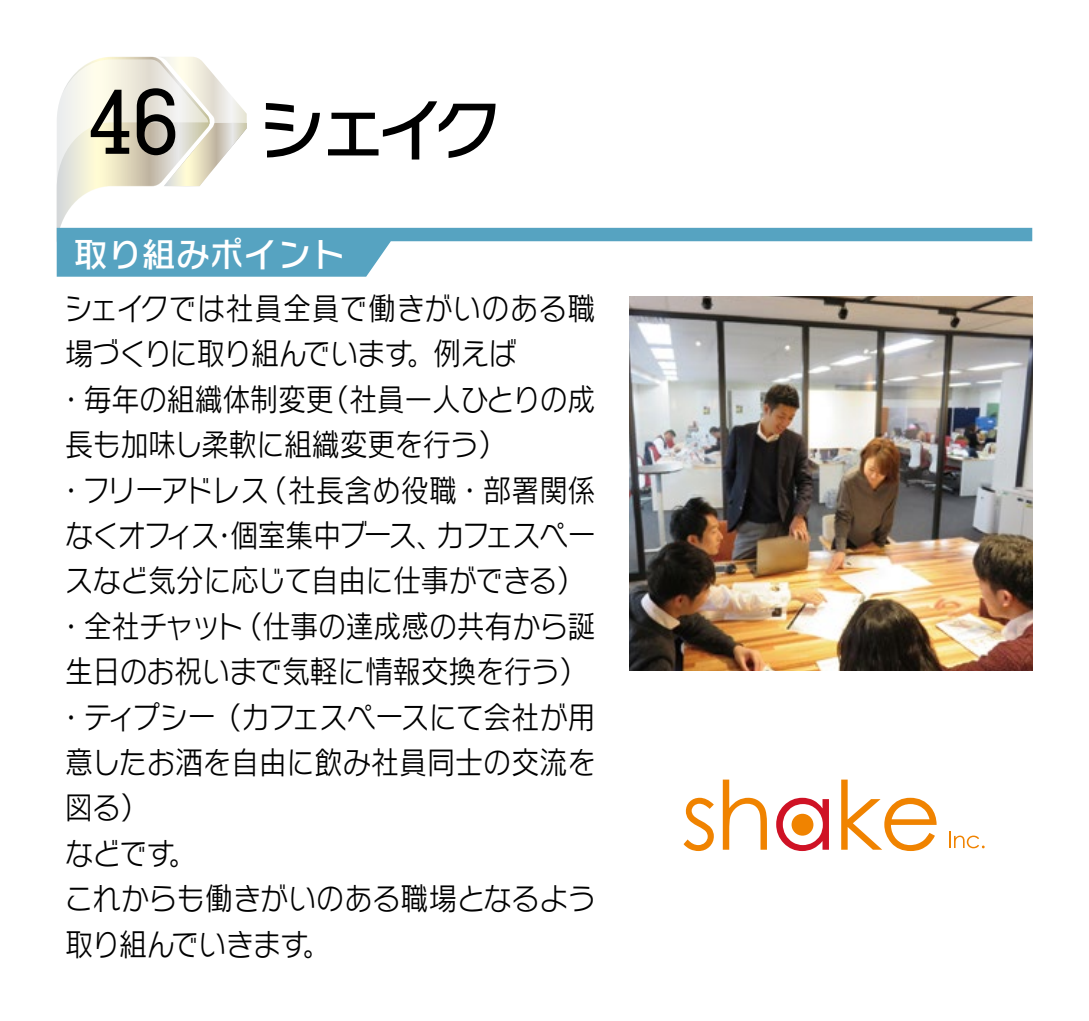
<style>
.page{position:relative;width:1089px;height:1021px;background:#fff}
.page>*{position:absolute;margin:0;border:0;box-sizing:border-box;transform-origin:0 0}
.t1{font:500 90.8px "Memphis";color:#000}
.t2{font:68px "Rodin NTLG Pro DB";color:#000}
.t3{font:34px "Rodin NTLG Pro DB";color:#fff}
.t4{font:31.2px/45.2px "Rodin NTLG Pro M";letter-spacing:-.015em;color:#000;scale:.9 1}
</style>
<div class="page">
<svg style="left:57px;top:57px;width:190px;height:171px"></svg>
<svg style="left:57px;top:228px;width:975px;height:49px;fill:#56a3c1"></svg>
<img style="left:629px;top:296px;width:403px;height:374px">
<svg style="left:949px;top:831px;width:35px;height:17px"></svg>
<svg style="left:683px;top:797px;width:31px;height:54px"></svg>
<svg style="left:722px;top:779px;width:45px;height:70px"></svg>
<svg style="left:776px;top:797px;width:53px;height:54px"></svg>
<svg style="left:841px;top:779px;width:95px;height:72px"></svg>
<div style="left:791px;top:813px;width:22px;height:22px;background:#f08300;border-radius:50%"></div>
<h1 class="t1" style="left:88px;top:66px;width:92px">46</h1>
<h2 class="t2" style="left:257px;top:84px;width:246px">シェイク</h2>
<p class="t3" style="left:74px;top:231px;width:274px">取り組みポイント</p>
<p class="t4" style="left:57px;top:284px;width:600px">シェイクでは社員全員で働きがいのある職場づくりに取り組んでいます。例えば<br>・毎年の組織体制変更（社員一人ひとりの成長も加味し柔軟に組織変更を行う）<br>・フリーアドレス（社長含め役職・部署関係なくオフィス・個室集中ブース、カフェスペースなど気分に応じて自由に仕事ができる）・全社チャット（仕事の達成感の共有から誕生日のお祝いまで気軽に情報交換を行う）・ティプシー（カフェスペースにて会社が用意したお酒を自由に飲み社員同士の交流を図る）<br>などです。<br>これからも働きがいのある職場となるよう取り組んでいきます。</p>
</div>
